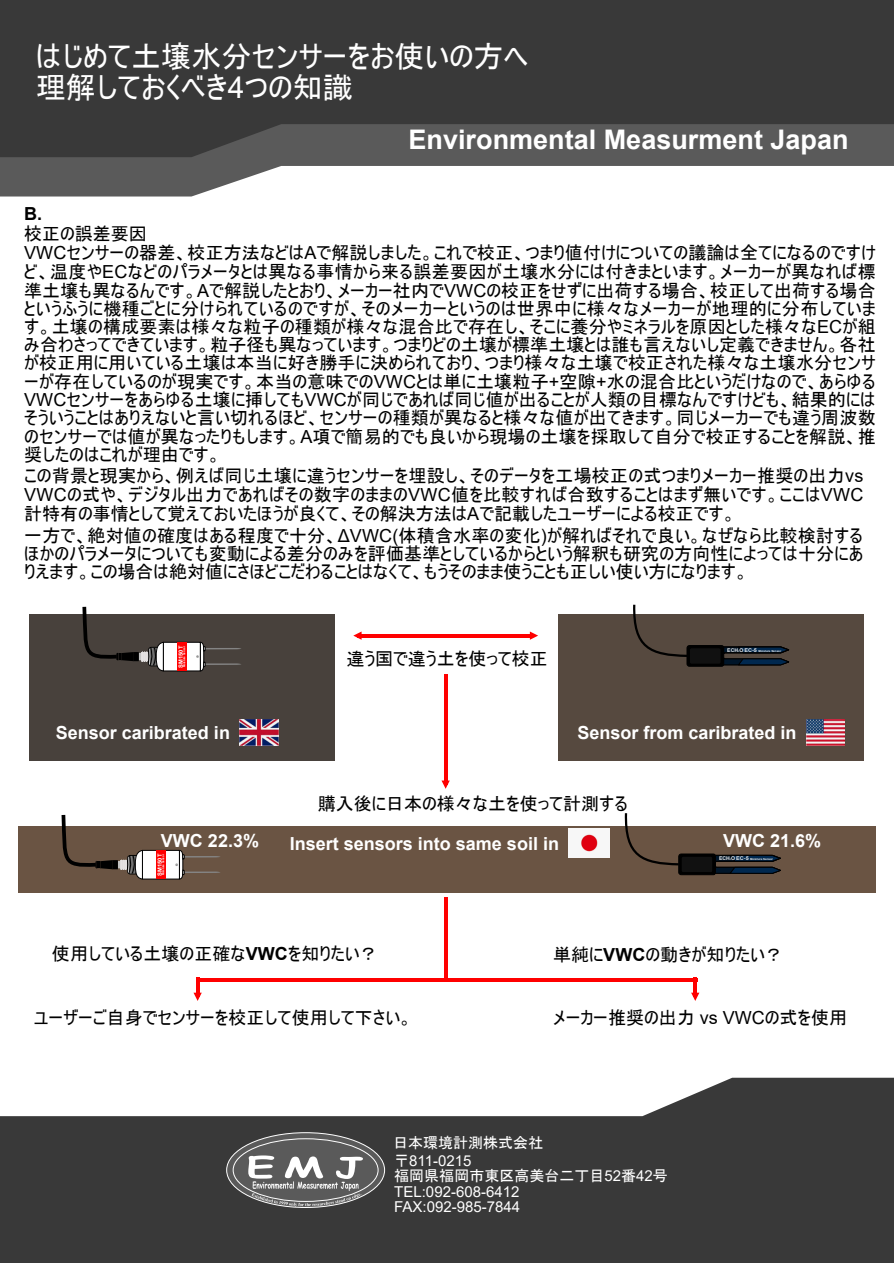
<style>
.page{position:relative;width:894px;height:1263px;background:#fff}
.page>*{position:absolute;margin:0;border:0;box-sizing:border-box;transform-origin:0 0}
.t1{font:30px/31px "MS UI Gothic";color:#fff}
.t2{font:700 27px "Arial";color:#fff}
.t3{font:18px/18.3px "MS UI Gothic";color:#000;text-align:justify}
.t4{font:700 18px "Arial";color:#fff}
.t5{font:15px/15.5px "Arial";color:#fff}
.t6{font:15px/17.7px "MS UI Gothic";color:#fff}
.t7{font:700 5.7px "Arial";color:#fff}
.t8{font:700 5.1px "Arial";color:#ebebeb}
.t9{font:700 2.85px "Arial";color:#808080}
.t10{font:700 2.7px "Arial";color:#ebebeb;scale:1.07 1}
.t11{font:700 2.7px "Arial";color:#fff}
.t12{font:700 2.1px "Arial";color:#ebebeb}
.s1{font-family:"Arial"}
.s2{font-family:"Arial";font-weight:700}
.s3{font-size:5.1px}
.s4{font-family:"MS UI Gothic"}
</style>
<div class="page">
<svg style="left:0;top:157px;width:893px;height:39px"></svg>
<svg style="left:0;top:0;width:893px;height:157px;background:#3e3e3e"></svg>
<svg style="left:0;top:1078px;width:893px;height:185px;fill:#393939"></svg>
<svg style="left:226px;top:1132px;width:159px;height:76px;background:#797979"></svg>
<div style="left:233px;top:1138px;width:145px;height:64px;background:#5a5a5a;border:1px solid #fff;border-radius:50%"></div>
<svg style="left:248px;top:1155px;width:115px;height:52px"></svg>
<div style="left:18px;top:826px;width:857px;height:67px;background:#6a5443"></div>
<div style="left:29px;top:614px;width:305px;height:146px;background:#48413c"></div>
<div style="left:558px;top:614px;width:306px;height:146px;background:#56493f"></div>
<svg style="left:624px;top:813px;width:156px;height:62px"></svg>
<svg style="left:633px;top:604px;width:155px;height:62px"></svg>
<div style="left:142px;top:850px;width:37px;height:29px;background:#fff;border:1px solid #000"></div>
<svg style="left:175px;top:850px;width:45px;height:29px"></svg>
<div style="left:156px;top:850px;width:9px;height:29px;background:#f00"></div>
<svg style="left:61px;top:814px;width:81px;height:65px"></svg>
<div style="left:163px;top:642px;width:37px;height:29px;background:#fff;border:1px solid #000"></div>
<svg style="left:196px;top:642px;width:45px;height:29px"></svg>
<div style="left:177px;top:642px;width:9px;height:29px;background:#f00"></div>
<svg style="left:139px;top:642px;width:24px;height:29px"></svg>
<div style="left:133px;top:652px;width:6px;height:9px;background:#000"></div>
<svg style="left:82px;top:606px;width:51px;height:55px"></svg>
<img style="left:806px;top:719px;width:38px;height:26px">
<img style="left:239px;top:719px;width:39px;height:26px">
<hr style="left:357px;top:634px;width:173px;height:3px;background:#f00">
<svg style="left:444px;top:674px;width:3px;height:106px"></svg>
<svg style="left:353px;top:631px;width:8px;height:9px"></svg>
<svg style="left:441px;top:780px;width:8px;height:9px"></svg>
<svg style="left:444px;top:897px;width:3px;height:81px"></svg>
<hr style="left:196px;top:978px;width:3px;height:19px;background:#f00">
<hr style="left:693px;top:978px;width:4px;height:19px;background:#f00">
<hr style="left:196px;top:978px;width:501px;height:3px;background:#f00">
<svg style="left:193px;top:993px;width:9px;height:8px"></svg>
<svg style="left:691px;top:993px;width:8px;height:8px"></svg>
<svg style="left:529px;top:631px;width:9px;height:9px"></svg>
<img style="left:568px;top:829px;width:41px;height:29px">
<p class="t1" style="left:36px;top:41px;width:493px">はじめて土壌水分センサーをお使いの方へ理解しておくべき<span class="s1">4</span>つの知識</p>
<p class="t2" style="left:408px;top:129px;width:441px">Environmental Measurment Japan</p>
<p class="t3" style="left:24px;top:194px;width:852px;line-height:39.3px"><span class="s2">B.<br></span><span class="s1">VWC</span>センサーの器差、校正方法などは<span class="s1">A</span>で解説しました。これで校正、つまり値付けについての議論は全てになるのですけ</p>
<p class="t3" style="left:24px;top:262px;width:852px">ど、温度や<span class="s1">EC</span>などのパラメータとは異なる事情から来る誤差要因が土壌水分には付きまといます。メーカーが異なれば標準土壌も異なるんです。<span class="s1">A</span>で解説したとおり、メーカー社内で<span class="s1">VWC</span>の校正をせずに出荷する場合、校正して出荷する場合というふうに機種ごとに分けられているのですが、そのメーカーというのは世界中に様々なメーカーが地理的に分布しています。土壌の構成要素は様々な粒子の種類が様々な混合比で存在し、そこに養分やミネラルを原因とした様々な<span class="s1">EC</span>が組み合わさってできています。粒子径も異なっています。つまりどの土壌が標準土壌とは誰も言えないし定義できません。各社が校正用に用いている土壌は本当に好き勝手に決められており、つまり様々な土壌で校正された様々な土壌水分センサーが存在しているのが現実です。本当の意味での<span class="s1">VWC</span>とは単に土壌粒子<span class="s1">+</span>空隙<span class="s1">+</span>水の混合比というだけなので、あらゆる<span class="s1">VWC</span>センサーをあらゆる土壌に挿しても<span class="s1">VWC</span>が同じであれば同じ値が出ることが人類の目標なんですけども、結果的にはそういうことはありえないと言い切れるほど、センサーの種類が異なると様々な値が出てきます。同じメーカーでも違う周波数のセンサーでは値が異なったりもします。<span class="s1">A</span>項で簡易的でも良いから現場の土壌を採取して自分で校正することを解説、推奨したのはこれが理由です。</p>
<p class="t3" style="left:24px;top:224px;width:124px">校正の誤差要因</p>
<p class="t3" style="left:24px;top:467px;width:840px">この背景と現実から、例えば同じ土壌に違うセンサーを埋設し、そのデータを工場校正の式つまりメーカー推奨の出力<span class="s1">vs VWC</span>の式や、デジタル出力であればその数字のままの<span class="s1">VWC</span>値を比較すれば合致することはまず無いです。ここは<span class="s1">VWC</span>計特有の事情として覚えておいたほうが良くて、その解決方法は<span class="s1">A</span>で記載したユーザーによる校正です。</p>
<p class="t3" style="left:24px;top:527px;width:840px">一方で、絶対値の確度はある程度で十分、<span class="s1">ΔVWC(</span>体積含水率の変化<span class="s1">)</span>が解ればそれで良い。なぜなら比較検討するほかのパラメータについても変動による差分のみを評価基準としているからという解釈も研究の方向性によっては十分にありえます。この場合は絶対値にさほどこだわることはなくて、もうそのまま使うことも正しい使い方になります。</p>
<p class="t7" style="left:178px;top:667px;width:23px;rotate:-90deg">SM150T</p>
<p class="t11" style="left:183px;top:667px;width:23px;rotate:-90deg">Moisture Sensor</p>
<p class="t9" style="left:196px;top:657px;width:3px;rotate:-90deg">+</p>
<p class="t3" style="left:346px;top:650px;width:203px">違う国で違う土を使って校正</p>
<p class="t8" style="left:727px;top:648px;width:12px">ECH</p>
<p class="t12" style="left:737px;top:650px;width:3px">2</p>
<p class="t10" style="left:739px;top:649px;width:41px"><span class="s3">O EC-5</span> Moisture Sensor</p>
<p class="t4" style="left:56px;top:726px;width:176px">Sensor caribrated in</p>
<p class="t4" style="left:577px;top:726px;width:221px">Sensor from caribrated in</p>
<p class="t3" style="left:318px;top:794px;width:312px">購入後に日本の様々な土を使って計測する</p>
<p class="t4" style="left:161px;top:834px;width:100px">VWC 22.3%</p>
<p class="t4" style="left:722px;top:834px;width:100px">VWC 21.6%</p>
<p class="t4" style="left:289px;top:836px;width:271px">Insert sensors into same soil in</p>
<p class="t7" style="left:157px;top:876px;width:23px;rotate:-90deg">SM150T</p>
<p class="t11" style="left:162px;top:875px;width:23px;rotate:-90deg">Moisture Sensor</p>
<p class="t9" style="left:175px;top:865px;width:3px;rotate:-90deg">+</p>
<p class="t8" style="left:718px;top:856px;width:12px">ECH</p>
<p class="t12" style="left:729px;top:859px;width:3px">2</p>
<p class="t10" style="left:730px;top:858px;width:41px"><span class="s3">O EC-5</span> Moisture Sensor</p>
<p class="t3" style="left:52px;top:945px;width:327px">使用している土壌の正確な<span class="s2">VWC</span>を知りたい？</p>
<p class="t3" style="left:553px;top:945px;width:231px">単純に<span class="s2">VWC</span>の動きが知りたい？</p>
<p class="t3" style="left:34px;top:1008px;width:380px">ユーザーご自身でセンサーを校正して使用して下さい。</p>
<p class="t3" style="left:553px;top:1008px;width:295px">メーカー推奨の出力 <span class="s1">vs VWC</span>の式を使用</p>
<p class="t6" style="left:393px;top:1134px;width:151px">日本環境計測株式会社〒<span class="s1">811-0215</span></p>
<p class="t5" style="left:394px;top:1170px;width:275px"><span class="s4">福岡県福岡市東区高美台二丁目</span>52<span class="s4">番</span>42<span class="s4">号<br></span>TEL:092-608-6412<br>FAX:092-985-7844</p>
</div>
